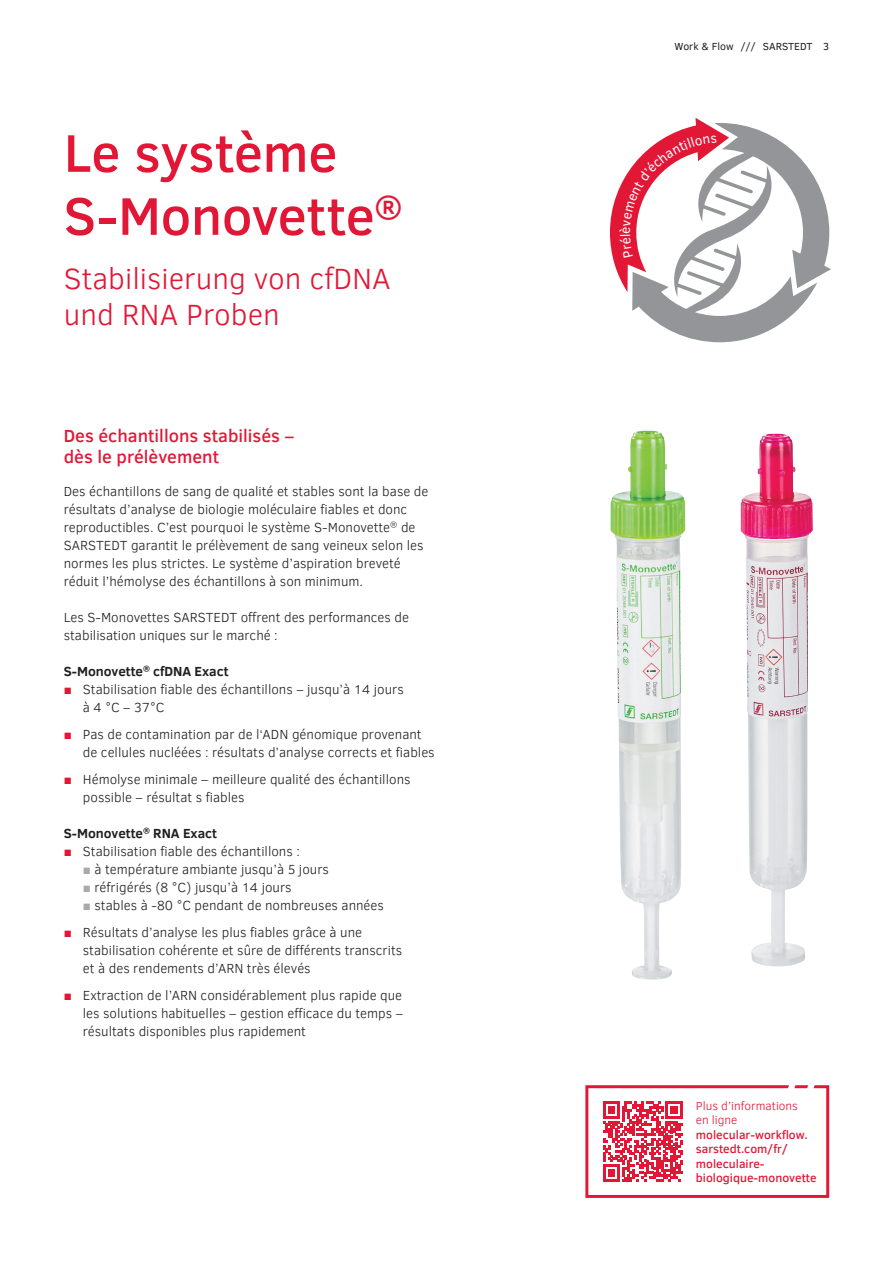
<style>
.page{position:relative;width:893px;height:1263px;background:#fff}
.page>*{position:absolute;margin:0;border:0;box-sizing:border-box;transform-origin:0 0}
.t1{font:500 54px/63px "Clear Sans";letter-spacing:-.01em;color:#e21736}
.t2{font:300 30px/36px "Clear Sans";color:#e21736}
.t3{font:500 18px/21px "Clear Sans";color:#e21736}
.t4{font:300 13.5px/18px "Clear Sans";color:#231f20}
.t5{font:700 13.5px "Clear Sans";color:#231f20}
.t6{font:500 12px/14.4px "Clear Sans";color:#e21736}
.t7{font:300 12px/14.4px "Clear Sans";color:#e21736}
.t8{font:10.5px "Clear Sans";color:#231f20}
.s1{font-weight:400;color:#e21736}
.s2{color:#a8a9ad}
</style>
<div class="page">
<svg style="left:585px;top:1085px;width:244px;height:113px"></svg>
<img style="left:741px;top:434px;width:72px;height:532px">
<img style="left:611px;top:430px;width:74px;height:549px">
<svg style="left:610px;top:118px;width:221px;height:224px"></svg>
<h1 class="t1" style="left:64px;top:120px;width:340px">Le système<br>S-Monovette<sup>®</sup></h1>
<h2 class="t2" style="left:64px;top:260px;width:329px">Stabilisierung von cfDNA und RNA Proben</h2>
<h3 class="t3" style="left:64px;top:425px;width:232px">Des échantillons stabilisés – dès le prélèvement</h3>
<p class="t4" style="left:64px;top:482px;width:366px">Des échantillons de sang de qualité et stables sont la base de résultats d’analyse de biologie moléculaire fiables et donc reproductibles. C’est pourquoi le système S-Monovette<sup>®</sup> de SARSTEDT garantit le prélèvement de sang veineux selon les normes les plus strictes. Le système d’aspiration breveté réduit l’hémolyse des échantillons à son minimum.</p>
<p class="t4" style="left:64px;top:608px;width:347px">Les S-Monovettes SARSTEDT offrent des performances de stabilisation uniques sur le marché :</p>
<p class="t5" style="left:64px;top:661px;width:166px">S-Monovette<sup>®</sup> cfDNA Exact</p>
<p class="t4" style="left:83px;top:680px;width:322px;text-indent:-19px"><span class="s1">■</span> Stabilisation fiable des échantillons – jusqu’à 14 jours à 4 °C – 37°C</p>
<p class="t4" style="left:83px;top:725px;width:353px;text-indent:-19px"><span class="s1">■</span> Pas de contamination par de l‘ADN génomique provenant de cellules nucléées : résultats d’analyse corrects et fiables</p>
<p class="t4" style="left:83px;top:770px;width:329px;text-indent:-19px"><span class="s1">■</span> Hémolyse minimale – meilleure qualité des échantillons possible – résultat s fiables</p>
<p class="t5" style="left:64px;top:823px;width:155px">S-Monovette<sup>®</sup> RNA Exact</p>
<p class="t4" style="left:64px;top:842px;width:238px"><span class="s1">■</span> Stabilisation fiable des échantillons :</p>
<p class="t4" style="left:83px;top:860px;width:247px"><span class="s2">■</span> à température ambiante jusqu’à 5 jours</p>
<p class="t4" style="left:83px;top:878px;width:210px"><span class="s2">■</span> réfrigérés (8 °C) jusqu’à 14 jours</p>
<p class="t4" style="left:83px;top:896px;width:302px"><span class="s2">■</span> stables à -80 °C pendant de nombreuses années</p>
<p class="t4" style="left:83px;top:923px;width:321px;text-indent:-19px"><span class="s1">■</span> Résultats d’analyse les plus fiables grâce à une stabilisation cohérente et sûre de différents transcrits et à des rendements d’ARN très élevés</p>
<p class="t4" style="left:83px;top:986px;width:322px;text-align:justify;text-indent:-19px"><span class="s1">■</span> Extraction de l’ARN considérablement plus rapide que les solutions habituelles – gestion efficace du temps – résultats disponibles plus rapidement</p>
<p class="t8" style="left:675px;top:39px;width:156px">Work &amp; Flow /// SARSTEDT 3</p>
<p class="t7" style="left:696px;top:1098px;width:103px">Plus d’informations en ligne</p>
<p class="t6" style="left:696px;top:1127px;width:122px">molecular-workflow. sarstedt.com/fr/ moleculaire&shy;biologique-monovette</p>
</div>
